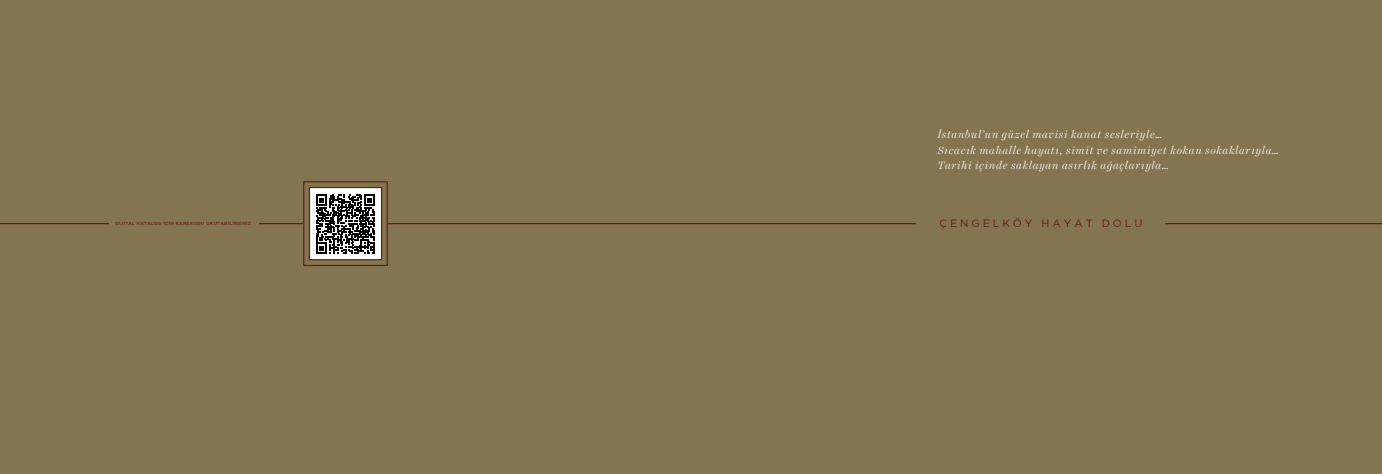
<style>
.page{position:relative;width:1382px;height:474px;background:#fff}
.page>*{position:absolute;margin:0;border:0;box-sizing:border-box;transform-origin:0 0}
.t1{font:italic 300 10.62px/15.6px "Harriet Display";letter-spacing:.075em;color:#fff}
.t2{font:10.62px "Gotham TRUN";letter-spacing:.275em;color:#651b1a}
.t3{font:500 4.38px "Gotham TRUN";letter-spacing:.07em;color:#651b1a}
</style>
<div class="page">
<div style="left:0;top:0;width:1382px;height:473px;background:#837550"></div>
<hr style="left:1165px;top:223px;width:217px;height:1px;background:#651b1a">
<hr style="left:388px;top:223px;width:528px;height:1px;background:#651b1a">
<hr style="left:0;top:223px;width:303px;height:1px;background:#651b1a">
<div style="left:109px;top:215px;width:150px;height:16px;background:#837550"></div>
<svg style="left:303px;top:181px;width:85px;height:85px"></svg>
<p class="t1" style="left:937px;top:126px;width:343px">İstanbul’un güzel mavisi kanat sesleriyle…<br>Sıcacık mahalle hayatı, simit ve samimiyet kokan sokaklarıyla…<br>Tarihi içinde saklayan asırlık ağaçlarıyla…</p>
<p class="t3" style="left:116px;top:221px;width:138px">DIJITAL KATALOG IÇIN KAREKODU OKUTABILIRSINIZ.</p>
<p class="t2" style="left:939px;top:217px;width:204px">ÇENGELKÖY HAYAT DOLU</p>
</div>
